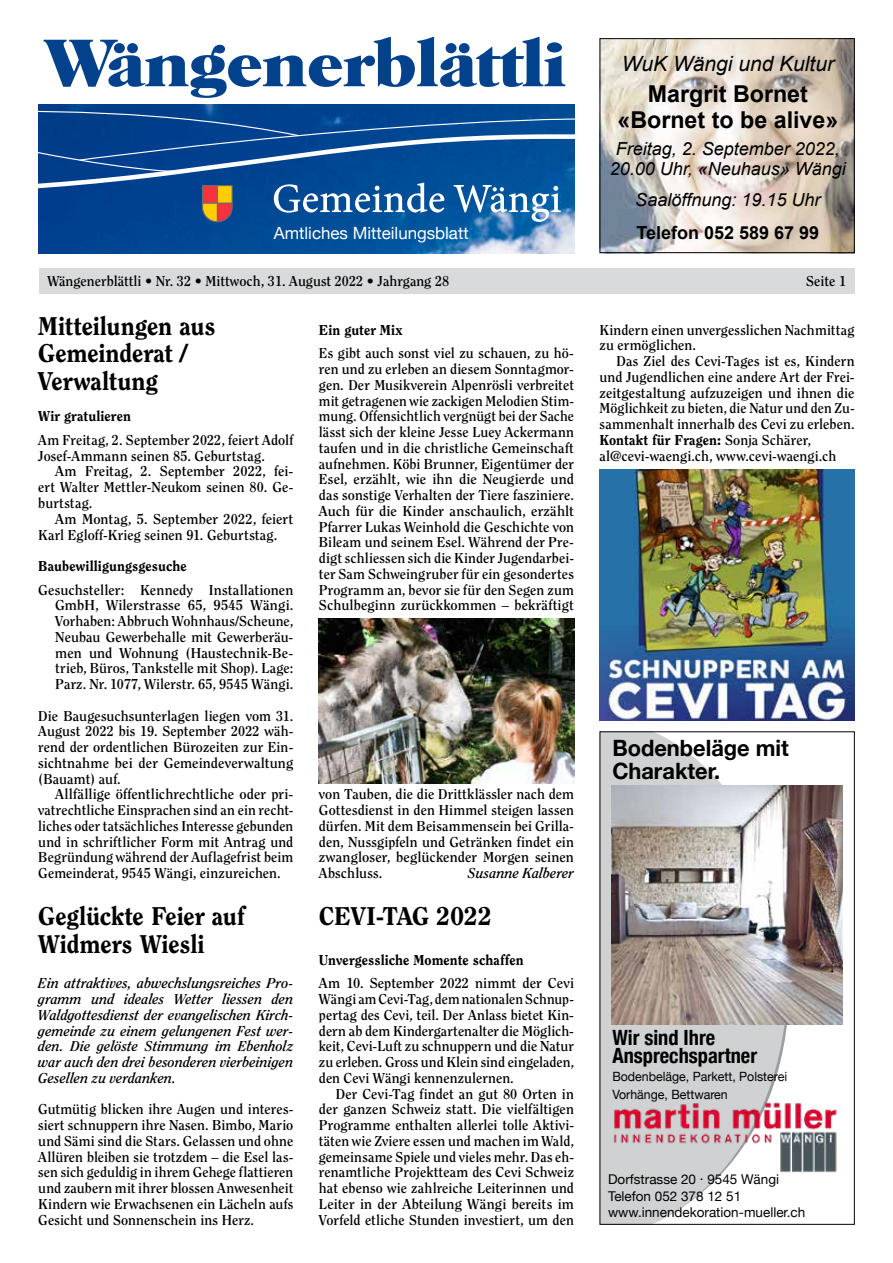
<style>
.page{position:relative;width:893px;height:1263px;background:#fff}
.page>*{position:absolute;margin:0;border:0;box-sizing:border-box;transform-origin:0 0}
.t1{font:700 64.5px "Horsham";color:#02428c}
.t2{font:800 25.5px/27.8px "Clearface Std";letter-spacing:-.005em;color:#000}
.t3{font:800 24.75px/29.7px "Helvetica Neue CE";color:#000}
.t4{font:700 23.25px/25.5px "Arial";color:#000;text-align:center}
.t5{font:700 22.5px/22.5px "Helvetica Neue";color:#000}
.t6{font:700 condensed 21px/18px "Helvetica Neue";color:#000}
.t7{font:italic 21px "Arial";color:#000}
.t8{font:800 condensed 20.25px/24.3px "Helvetica Neue";letter-spacing:-.005em;color:#000}
.t9{font:italic 18px/20.2px "Arial";color:#000;text-align:center}
.t10{font:700 18px "Arial";color:#000}
.t11{font:16.8px "Helvetica Neue";color:#fff}
.t12{font:700 14.25px/15.8px "Clearface Std";color:#000;text-align:justify}
.t13{font:italic 700 14.25px/15.8px "Clearface Std";color:#000;text-align:justify}
.t14{font:800 14.25px "Clearface Std";letter-spacing:.005em;color:#000}
.t15{font:13.5px/16.5px "Helvetica Neue";color:#000}
.t16{font:13.5px "Helvetica Neue";color:#000}
.t17{font:12.75px/18px "Helvetica Neue";color:#000}
.s1{font-weight:800}
</style>
<div class="page">
<div style="left:39px;top:268px;width:816px;height:25px;background:#d9dadb"></div>
<img style="left:38px;top:222px;width:536px;height:31px">
<svg style="left:38px;top:104px;width:536px;height:118px;background:#1c589a"></svg>
<svg style="left:602px;top:733px;width:185px;height:490px;fill:#d0d1d2"></svg>
<img style="left:609px;top:1101px;width:228px;height:72px">
<div style="left:600px;top:731px;width:255px;height:494px;border:1px solid #000"></div>
<img style="left:611px;top:785px;width:232px;height:240px">
<img style="left:602px;top:40px;width:251px;height:211px">
<div style="left:600px;top:38px;width:255px;height:215px;border:1px solid #000"></div>
<img style="left:600px;top:470px;width:255px;height:251px">
<img style="left:319px;top:618px;width:255px;height:166px">
<h1 class="t1" style="left:46px;top:18px;width:521px">Wängenerblättli</h1>
<p class="t11" style="left:274px;top:221px;width:196px">Amtliches Mitteilungsblatt</p>
<h3 class="t7" style="left:622px;top:50px;width:214px">WuK Wängi und Kultur</h3>
<h3 class="t4" style="left:617px;top:82px;width:222px">Margrit Bornet «Bornet to be alive»</h3>
<p class="t9" style="left:610px;top:139px;width:238px">Freitag, 2. September 2022,<br>20.00 Uhr, «Neuhaus» Wängi</p>
<p class="t9" style="left:635px;top:190px;width:187px">Saalöffnung: 19.15 Uhr</p>
<p class="t10" style="left:636px;top:221px;width:184px">Telefon 052 589 67 99</p>
<p class="t12" style="left:48px;top:273px;width:403px">Wängenerblättli • Nr. 32 • Mittwoch, 31. August 2022 • Jahrgang 28</p>
<p class="t12" style="left:806px;top:273px;width:41px">Seite 1</p>
<h2 class="t2" style="left:38px;top:312px;width:179px">Mitteilungen aus<br>Gemeinderat /<br>Verwaltung</h2>
<p class="t14" style="left:38px;top:408px;width:94px">Wir gratulieren</p>
<p class="t12" style="left:38px;top:432px;width:257px">Am Freitag, 2. September 2022, feiert Adolf<br>Josef-Ammann seinen 85. Geburtstag.</p>
<p class="t12" style="left:38px;top:464px;width:257px;text-indent:17px">Am Freitag, 2. September 2022, fei&shy;ert Walter Mettler-Neukom seinen 80. Ge&shy;burtstag.</p>
<p class="t12" style="left:38px;top:511px;width:257px;text-indent:17px">Am Montag, 5. September 2022, feiert<br>Karl Egloff-Krieg seinen 91. Geburtstag.</p>
<p class="t14" style="left:38px;top:557px;width:150px">Baubewilligungsgesuche</p>
<p class="t12" style="left:55px;top:582px;width:240px;text-indent:-17px">Gesuchsteller: Kennedy Installationen GmbH, Wilerstrasse 65, 9545 Wängi.<br>Vorhaben: Abbruch Wohnhaus/Scheune, Neubau Gewerbehalle mit Gewerberäu&shy;men und Wohnung (Haustechnik-Be&shy;trieb, Büros, Tankstelle mit Shop). Lage:<br>Parz. Nr. 1077, Wilerstr. 65, 9545 Wängi.</p>
<p class="t12" style="left:38px;top:708px;width:257px">Die Baugesuchsunterlagen liegen vom 31.<br>August 2022 bis 19. September 2022 wäh&shy;rend der ordentlichen Bürozeiten zur Ein&shy;sichtnahme bei der Gemeindeverwaltung (Bauamt) auf.</p>
<p class="t12" style="left:38px;top:786px;width:257px;text-indent:17px">Allfällige öffentlichrechtliche oder pri&shy;vatrechtliche Einsprachen sind an ein recht&shy;liches oder tatsächliches Interesse gebunden und in schriftlicher Form mit Antrag und Begründung während der Auflagefrist beim Gemeinderat, 9545 Wängi, einzureichen.</p>
<h2 class="t2" style="left:38px;top:902px;width:208px">Geglückte Feier auf<br>Widmers Wiesli</h2>
<p class="t13" style="left:38px;top:976px;width:257px">Ein attraktives, abwechslungsreiches Pro&shy;gramm und ideales Wetter liessen den Waldgottesdienst der evangelischen Kirch&shy;gemeinde zu einem gelungenen Fest wer&shy;den. Die gelöste Stimmung im Ebenholz war auch den drei besonderen vierbeinigen Gesellen zu verdanken.</p>
<p class="t12" style="left:38px;top:1101px;width:257px">Gutmütig blicken ihre Augen und interes&shy;siert schnuppern ihre Nasen. Bimbo, Mario und Sämi sind die Stars. Gelassen und ohne Allüren bleiben sie trotzdem – die Esel las&shy;sen sich geduldig in ihrem Gehege flattieren und zaubern mit ihrer blossen Anwesenheit Kindern wie Erwachsenen ein Lächeln aufs Gesicht und Sonnenschein ins Herz.</p>
<p class="t14" style="left:319px;top:321px;width:85px">Ein guter Mix</p>
<p class="t12" style="left:319px;top:345px;width:257px">Es gibt auch sonst viel zu schauen, zu hö&shy;ren und zu erleben an diesem Sonntagmor&shy;gen. Der Musikverein Alpenrösli verbreitet mit getragenen wie zackigen Melodien Stim&shy;mung. Offensichtlich vergnügt bei der Sache lässt sich der kleine Jesse Luey Ackermann taufen und in die christliche Gemeinschaft aufnehmen. Köbi Brunner, Eigentümer der Esel, erzählt, wie ihn die Neugierde und das sonstige Verhalten der Tiere fasziniere.<br>Auch für die Kinder anschaulich, erzählt Pfarrer Lukas Weinhold die Geschichte von Bileam und seinem Esel. Während der Pre&shy;digt schliessen sich die Kinder Jugendarbei&shy;ter Sam Schweingruber für ein gesondertes Programm an, bevor sie für den Segen zum Schulbeginn zurückkommen – bekräftigt</p>
<p class="t12" style="left:319px;top:786px;width:257px">von Tauben, die die Drittklässler nach dem Gottesdienst in den Himmel steigen lassen dürfen. Mit dem Beisammensein bei Grilla&shy;den, Nussgipfeln und Getränken findet ein zwangloser, beglückender Morgen seinen Abschluss.</p>
<p class="t13" style="left:468px;top:865px;width:108px">Susanne Kalberer</p>
<h2 class="t2" style="left:319px;top:902px;width:174px">CEVI-TAG 2022</h2>
<p class="t14" style="left:319px;top:951px;width:206px">Unvergessliche Momente schaffen</p>
<p class="t12" style="left:319px;top:975px;width:257px">Am 10. September 2022 nimmt der Cevi Wängi am Cevi-Tag, dem nationalen Schnup&shy;pertag des Cevi, teil. Der Anlass bietet Kin&shy;dern ab dem Kindergartenalter die Möglich&shy;keit, Cevi-Luft zu schnuppern und die Natur zu erleben. Gross und Klein sind eingeladen, den Cevi Wängi kennenzulernen.</p>
<p class="t12" style="left:319px;top:1086px;width:257px;text-indent:17px">Der Cevi-Tag findet an gut 80 Orten in der ganzen Schweiz statt. Die vielfältigen Programme enthalten allerlei tolle Aktivi&shy;täten wie Zviere essen und machen im Wald, gemeinsame Spiele und vieles mehr. Das eh&shy;renamtliche Projektteam des Cevi Schweiz hat ebenso wie zahlreiche Leiterinnen und Leiter in der Abteilung Wängi bereits im Vorfeld etliche Stunden investiert, um den</p>
<p class="t12" style="left:600px;top:322px;width:257px">Kindern einen unvergesslichen Nachmittag zu ermöglichen.</p>
<p class="t12" style="left:600px;top:353px;width:257px;text-align:left;text-indent:17px">Das Ziel des Cevi-Tages ist es, Kindern und Jugendlichen eine andere Art der Frei&shy;zeitgestaltung aufzuzeigen und ihnen die Möglichkeit zu bieten, die Natur und den Zu&shy;sammenhalt innerhalb des Cevi zu erleben.<br><span class="s1">Kontakt für Fragen:</span> Sonja Schärer, al@cevi-waengi.ch, www.cevi-waengi.ch</p>
<h3 class="t3" style="left:610px;top:723px;width:212px">Bodenbeläge mit<br>Charakter.</h3>
<h3 class="t5" style="left:612px;top:737px;width:178px">Bodenbeläge mit<br>Charakter.</h3>
<h3 class="t6" style="left:612px;top:1027px;width:146px">Wir sind Ihre<br>Ansprechspartner</h3>
<p class="t17" style="left:612px;top:1068px;width:176px">Bodenbeläge, Parkett, Polsterei<br>Vorhänge, Bettwaren</p>
<h3 class="t8" style="left:610px;top:1033px;width:191px">Wir sind<br>Ihre Ansprechspartner</h3>
<p class="t15" style="left:608px;top:1172px;width:199px">Dorfstrasse 20 . 9545 Wängi<br>Telefon 052 378 12 51 www.innendekoration-mueller.ch</p>
<p class="t16" style="left:610px;top:1200px;width:172px">Dorfstrasse 20 · 9545 Wängi</p>
</div>
